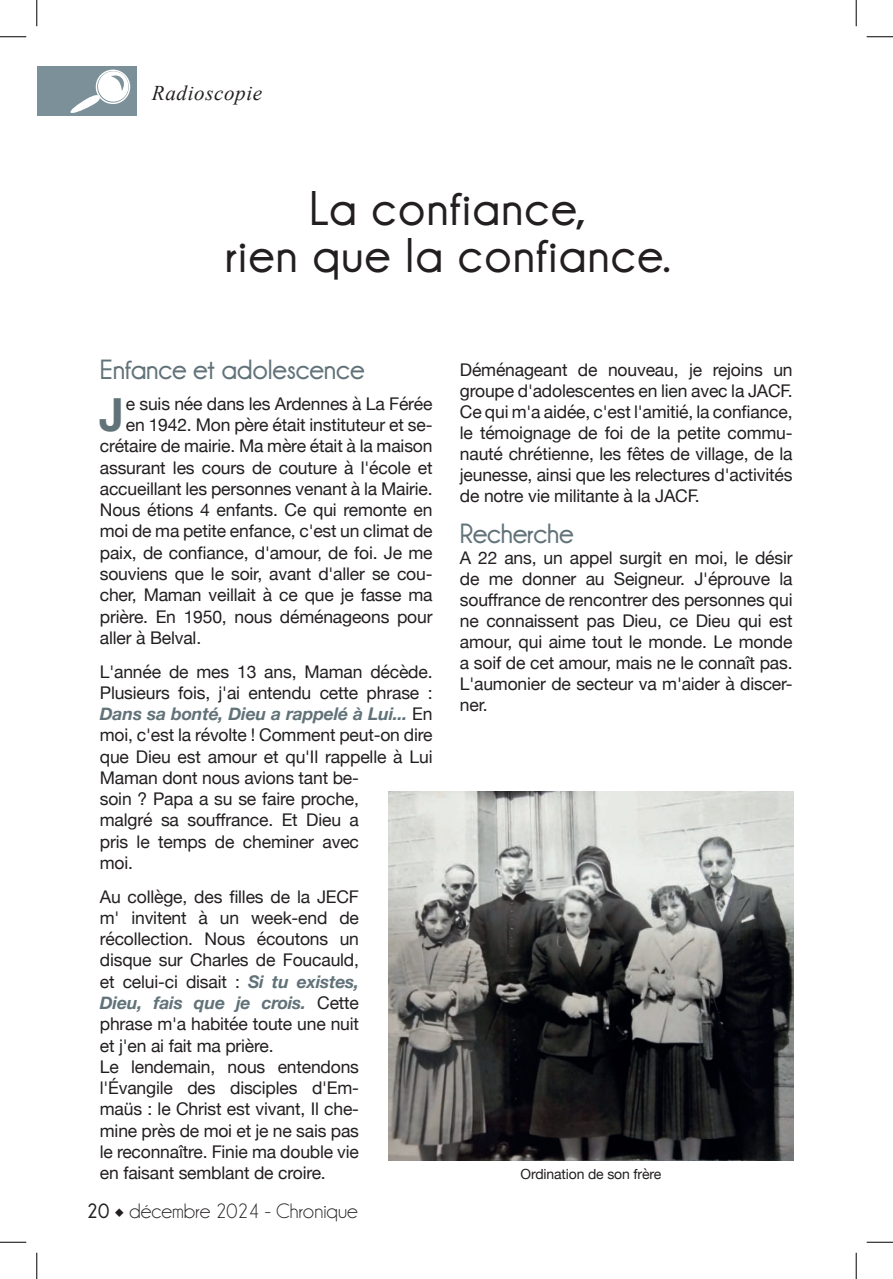
<style>
.page{position:relative;width:893px;height:1279px;background:#fff}
.page>*{position:absolute;margin:0;border:0;box-sizing:border-box;transform-origin:0 0}
.t1{font:700 49px/47.2px "Champagne&Limousines";letter-spacing:.03em;color:#231f20;text-align:center}
.t2{font:700 45.68px "Helvetica Neue";color:#617279}
.t3{font:700 28px "Champagne&Limousines";letter-spacing:-.01em;color:#617279}
.t4{font:21px "Champagne&Limousines";color:#231f20}
.t5{font:italic 21px "Times New Roman";letter-spacing:.03em;color:#231f20}
.t6{font:17.5px/21.3px "Helvetica Neue";letter-spacing:-.01em;color:#231f20}
.t7{font:14px "Helvetica Neue";letter-spacing:-.01em;color:#231f20}
.s1{font-weight:700;font-style:italic;color:#617279}
.s2{font-weight:700}
.s3{font-family:"Minion Pro"}
</style>
<div class="page">
<div style="left:37px;top:67px;width:99px;height:49px;background:#7b9098"></div>
<div style="left:98px;top:71px;width:30px;height:31px;background:#fff;border-radius:50%"></div>
<svg style="left:111px;top:73px;width:15px;height:18px"></svg>
<div style="left:96px;top:70px;width:34px;height:34px;border:1px solid #fff;border-radius:50%"></div>
<svg style="left:70px;top:94px;width:30px;height:19px"></svg>
<img style="left:388px;top:792px;width:404px;height:369px">
<svg style="left:0;top:36px;width:26px;height:1px"></svg>
<svg style="left:866px;top:36px;width:26px;height:1px"></svg>
<svg style="left:0;top:1242px;width:26px;height:1px"></svg>
<svg style="left:866px;top:1242px;width:26px;height:1px"></svg>
<svg style="left:36px;top:0;width:1px;height:26px"></svg>
<svg style="left:36px;top:1253px;width:1px;height:26px"></svg>
<svg style="left:855px;top:0;width:1px;height:26px"></svg>
<svg style="left:855px;top:1253px;width:1px;height:26px"></svg>
<p class="t5" style="left:152px;top:85px;width:112px">Radioscopie</p>
<h1 class="t1" style="left:225px;top:188px;width:446px">La confiance,<br>rien que la confiance.</h1>
<h3 class="t3" style="left:100px;top:359px;width:266px">Enfance et adolescence</h3>
<h2 class="t2" style="left:99px;top:395px;width:26px">J</h2>
<p class="t6" style="left:126px;top:394px;width:308px">e suis née dans les Ardennes à La Férée</p>
<p class="t6" style="left:126px;top:415px;width:308px">en 1942. Mon père était instituteur et se-</p>
<p class="t6" style="left:100px;top:437px;width:334px">crétaire de mairie. Ma mère était à la maison</p>
<p class="t6" style="left:100px;top:458px;width:334px">assurant les cours de couture à l'école et</p>
<p class="t6" style="left:100px;top:479px;width:334px">accueillant les personnes venant à la Mairie.</p>
<p class="t6" style="left:100px;top:500px;width:334px">Nous étions 4 enfants. Ce qui remonte en</p>
<p class="t6" style="left:100px;top:522px;width:334px">moi de ma petite enfance, c'est un climat de</p>
<p class="t6" style="left:100px;top:543px;width:334px">paix, de con昀椀ance, d'amour, de foi. Je me</p>
<p class="t6" style="left:100px;top:564px;width:334px">souviens que le soir, avant d'aller se cou-</p>
<p class="t6" style="left:100px;top:586px;width:334px">cher, Maman veillait à ce que je fasse ma</p>
<p class="t6" style="left:100px;top:607px;width:334px">prière. En 1950, nous déménageons pour</p>
<p class="t6" style="left:100px;top:628px;width:103px">aller à Belval.</p>
<p class="t6" style="left:100px;top:662px;width:334px">L'année de mes 13 ans, Maman décède.<br>Plusieurs fois, j'ai entendu cette phrase :<br><span class="s1">Dans sa bonté, Dieu a rappelé à Lui...</span> En moi, c'est la révolte ! Comment peut-on dire que Dieu est amour et qu'Il rappelle à Lui<br>Maman dont nous avions tant be-<br>soin ? Papa a su se faire proche,<br>malgré sa sou昀昀rance. Et Dieu a<br>pris le temps de cheminer avec<br>moi.</p>
<p class="t6" style="left:100px;top:887px;width:260px">Au collège, des 昀椀lles de la JECF m' invitent à un week-end de récollection. Nous écoutons un disque sur Charles de Foucauld, et celui-ci disait : <span class="s1">Si tu existes,<br>Dieu, fais que je crois.</span> Cette phrase m'a habitée toute une nuit et j'en ai fait ma prière.<br>Le lendemain, nous entendons l'Évangile des disciples d'Em&shy;maüs : le Christ est vivant, Il che&shy;mine près de moi et je ne sais pas le reconnaître. Finie ma double vie en faisant semblant de croire.</p>
<p class="t4" style="left:86px;top:1203px;width:272px"><span class="s2">20</span> <span class="s3">◆</span> décembre 2024 - Chronique</p>
<p class="t6" style="left:459px;top:360px;width:334px;text-align:justify">Déménageant de nouveau, je rejoins un groupe d'adolescentes en lien avec la JACF.<br>Ce qui m'a aidée, c'est l'amitié, la con昀椀ance, le témoignage de foi de la petite commu&shy;nauté chrétienne, les fêtes de village, de la jeunesse, ainsi que les relectures d'activités de notre vie militante à la JACF.</p>
<h3 class="t3" style="left:459px;top:523px;width:115px">Recherche</h3>
<p class="t6" style="left:459px;top:548px;width:334px;text-align:justify">A 22 ans, un appel surgit en moi, le désir de me donner au Seigneur. J'éprouve la sou昀昀rance de rencontrer des personnes qui ne connaissent pas Dieu, ce Dieu qui est amour, qui aime tout le monde. Le monde a soif de cet amour, mais ne le connaît pas.<br>L'aumonier de secteur va m'aider à discer&shy;ner.</p>
<p class="t7" style="left:520px;top:1168px;width:142px">Ordination de son frère</p>
</div>
